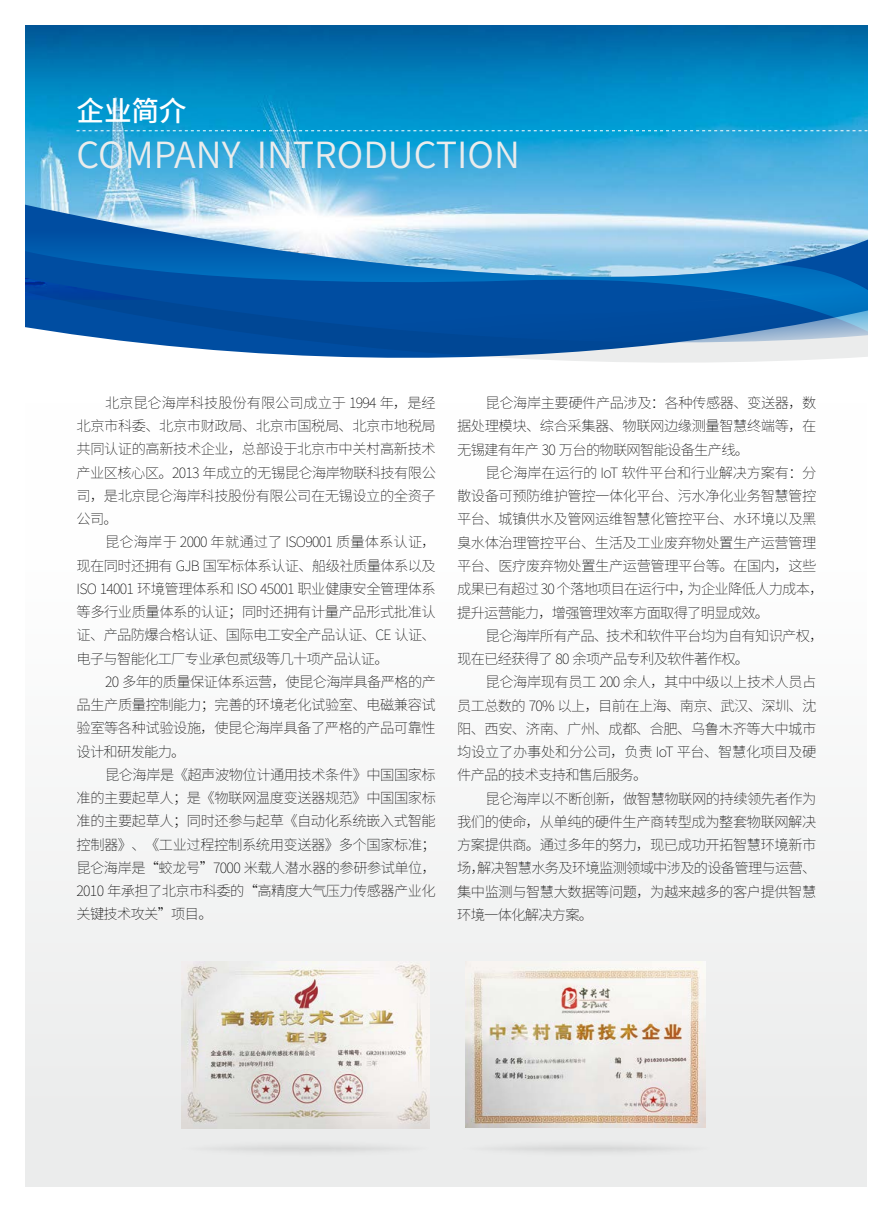
<style>
.page{position:relative;width:893px;height:1212px;background:#fff}
.page>*{position:absolute;margin:0;border:0;box-sizing:border-box;transform-origin:0 0}
.t1{font:36px "Source Han Sans CN";color:#ebecec}
.t2{font:500 27.75px "Source Han Sans CN";color:#fff}
.t3{font:200 14.25px/23.2px "Source Han Sans CN";letter-spacing:-.035em;color:#000;text-align:justify}
</style>
<div class="page">
<img style="left:26px;top:26px;width:841px;height:173px">
<svg style="left:151px;top:344px;width:716px;height:19px"></svg>
<svg style="left:26px;top:199px;width:841px;height:145px;background:#4a8ac3"></svg>
<div style="left:26px;top:403px;width:841px;height:783px;background:linear-gradient(to right,#f7f7f7,#f7f7f7)"></div>
<svg style="left:77px;top:130px;width:790px;height:1px"></svg>
<div style="left:180px;top:1139px;width:251px;height:19px;background:#e6e7e7;border-radius:50%"></div>
<div style="left:462px;top:1139px;width:250px;height:19px;background:#e6e7e7;border-radius:50%"></div>
<img style="left:465px;top:962px;width:240px;height:165px">
<img style="left:182px;top:962px;width:248px;height:166px">
<h2 class="t2" style="left:77px;top:95px;width:112px">企业简介</h2>
<h1 class="t1" style="left:77px;top:134px;width:445px">COMPANY INTRODUCTION</h1>
<p class="t3" style="left:77px;top:391px;width:361px;text-indent:29px">北京昆仑海岸科技股份有限公司成立于 1994 年，是经北京市科委、北京市财政局、北京市国税局、北京市地税局共同认证的高新技术企业，总部设于北京市中关村高新技术产业区核心区。2013 年成立的无锡昆仑海岸物联科技有限公司，是北京昆仑海岸科技股份有限公司在无锡设立的全资子公司。</p>
<p class="t3" style="left:77px;top:531px;width:361px;text-indent:29px">昆仑海岸于 2000 年就通过了 ISO9001 质量体系认证，现在同时还拥有 GJB 国军标体系认证、船级社质量体系以及ISO 14001 环境管理体系和 ISO 45001 职业健康安全管理体系等多行业质量体系的认证；同时还拥有计量产品形式批准认证、产品防爆合格认证、国际电工安全产品认证、CE 认证、电子与智能化工厂专业承包贰级等几十项产品认证。</p>
<p class="t3" style="left:77px;top:670px;width:361px;text-indent:28px">20 多年的质量保证体系运营，使昆仑海岸具备严格的产品生产质量控制能力；完善的环境老化试验室、电磁兼容试验室等各种试验设施，使昆仑海岸具备了严格的产品可靠性设计和研发能力。</p>
<p class="t3" style="left:77px;top:763px;width:361px;text-indent:28px">昆仑海岸是《超声波物位计通用技术条件》中国国家标准的主要起草人；是《物联网温度变送器规范》中国国家标准的主要起草人；同时还参与起草《自动化系统嵌入式智能控制器》、《工业过程控制系统用变送器》多个国家标准；昆仑海岸是“蛟龙号”7000 米载人潜水器的参研参试单位，2010 年承担了北京市科委的“高精度大气压力传感器产业化关键技术攻关”项目。</p>
<p class="t3" style="left:457px;top:392px;width:361px;text-indent:28px">昆仑海岸主要硬件产品涉及：各种传感器、变送器，数据处理模块、综合采集器、物联网边缘测量智慧终端等，在无锡建有年产 30 万台的物联网智能设备生产线。</p>
<p class="t3" style="left:457px;top:461px;width:368px;text-align:left;text-indent:28px">昆仑海岸在运行的 IoT 软件平台和行业解决方案有：分散设备可预防维护管控一体化平台、污水净化业务智慧管控平台、城镇供水及管网运维智慧化管控平台、水环境以及黑臭水体治理管控平台、生活及工业废弃物处置生产运营管理平台、医疗废弃物处置生产运营管理平台等。在国内，这些成果已有超过 30 个落地项目在运行中，为企业降低人力成本，提升运营能力，增强管理效率方面取得了明显成效。</p>
<p class="t3" style="left:457px;top:624px;width:368px;text-indent:28px">昆仑海岸所有产品、技术和软件平台均为自有知识产权，现在已经获得了 80 余项产品专利及软件著作权。</p>
<p class="t3" style="left:457px;top:671px;width:361px;text-indent:28px">昆仑海岸现有员工 200 余人，其中中级以上技术人员占员工总数的 70% 以上，目前在上海、南京、武汉、深圳、沈阳、西安、济南、广州、成都、合肥、乌鲁木齐等大中城市均设立了办事处和分公司，负责 IoT 平台、智慧化项目及硬件产品的技术支持和售后服务。</p>
<p class="t3" style="left:457px;top:787px;width:361px;text-indent:28px">昆仑海岸以不断创新，做智慧物联网的持续领先者作为我们的使命，从单纯的硬件生产商转型成为整套物联网解决方案提供商。通过多年的努力，现已成功开拓智慧环境新市场，解决智慧水务及环境监测领域中涉及的设备管理与运营、集中监测与智慧大数据等问题，为越来越多的客户提供智慧环境一体化解决方案。</p>
</div>
